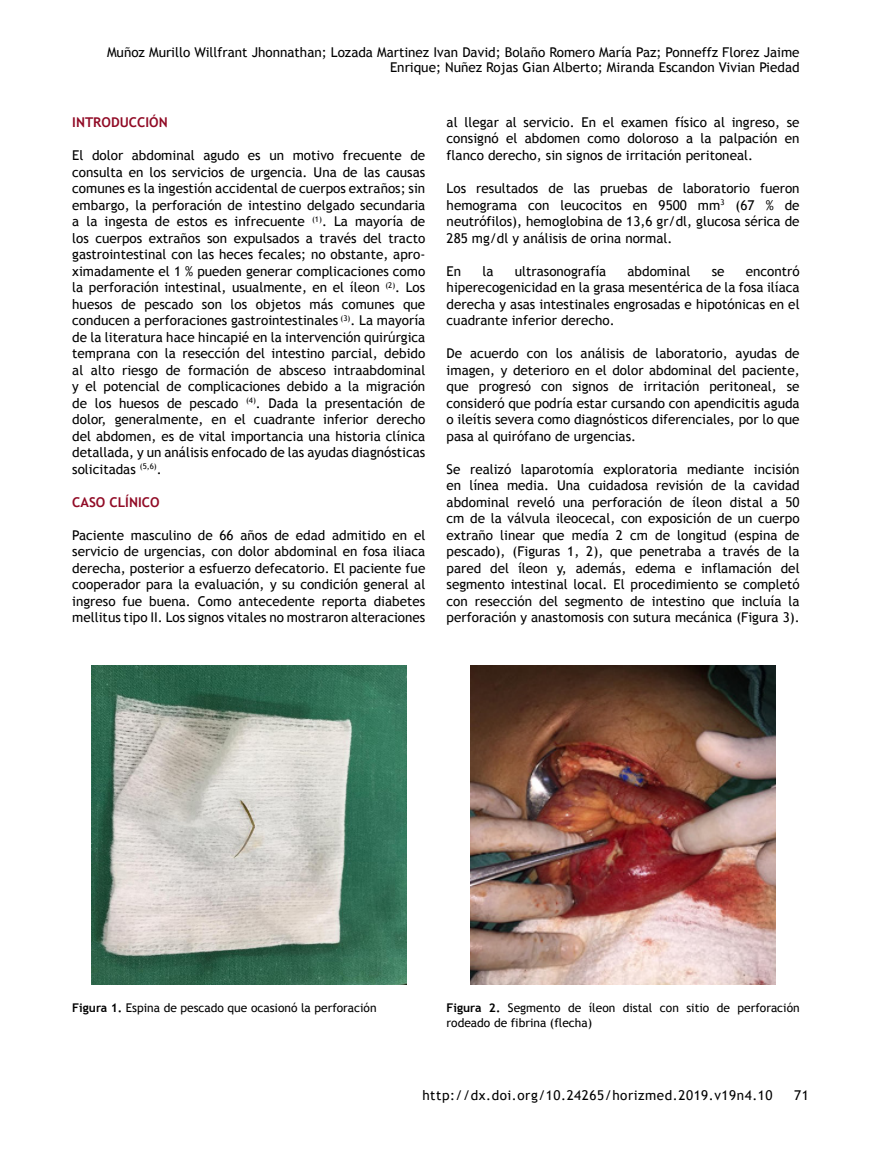
<style>
.page{position:relative;width:872px;height:1149px;background:#fff}
.page>*{position:absolute;margin:0;border:0;box-sizing:border-box;transform-origin:0 0}
.t1{font:13.5px/16.5px "Trebuchet MS";color:#000;text-align:justify}
.t2{font:13.5px "Trebuchet MS";letter-spacing:.04em;color:#000}
.t3{font:700 13.5px "Trebuchet MS";color:#910b26}
.t4{font:12px/15px "Trebuchet MS";color:#000}
.s1{font-weight:700}
</style>
<div class="page">
<img style="left:470px;top:665px;width:305px;height:319px">
<img style="left:91px;top:665px;width:315px;height:319px">
<p class="t1" style="left:107px;top:44px;width:694px;line-height:15px;text-align:right">Muñoz Murillo Willfrant Jhonnathan; Lozada Martinez Ivan David; Bolaño Romero María Paz; Ponneffz Florez Jaime<br>Enrique; Nuñez Rojas Gian Alberto; Miranda Escandon Vivian Piedad</p>
<p class="t3" style="left:72px;top:114px;width:97px">INTRODUCCIÓN</p>
<p class="t1" style="left:72px;top:147px;width:354px">El dolor abdominal agudo es un motivo frecuente de consulta en los servicios de urgencia. Una de las causas comunes es la ingestión accidental de cuerpos extraños; sin embargo, la perforación de intestino delgado secundaria a la ingesta de estos es infrecuente <sup>(1)</sup>. La mayoría de los cuerpos extraños son expulsados a través del tracto gastrointestinal con las heces fecales; no obstante, apro&shy;ximadamente el 1 % pueden generar complicaciones como la perforación intestinal, usualmente, en el íleon <sup>(2)</sup>. Los huesos de pescado son los objetos más comunes que conducen a perforaciones gastrointestinales <sup>(3)</sup>. La mayoría de la literatura hace hincapié en la intervención quirúrgica temprana con la resección del intestino parcial, debido al alto riesgo de formación de absceso intraabdominal y el potencial de complicaciones debido a la migración de los huesos de pescado <sup>(4)</sup>. Dada la presentación de dolor, generalmente, en el cuadrante inferior derecho del abdomen, es de vital importancia una historia clínica detallada, y un análisis enfocado de las ayudas diagnósticas solicitadas <sup>(5,6)</sup>.</p>
<p class="t3" style="left:72px;top:493px;width:89px">CASO CLÍNICO</p>
<p class="t1" style="left:72px;top:526px;width:354px">Paciente masculino de 66 años de edad admitido en el servicio de urgencias, con dolor abdominal en fosa iliaca derecha, posterior a esfuerzo defecatorio. El paciente fue cooperador para la evaluación, y su condición general al ingreso fue buena. Como antecedente reporta diabetes mellitus tipo II. Los signos vitales no mostraron alteraciones</p>
<p class="t1" style="left:446px;top:114px;width:354px">al llegar al servicio. En el examen físico al ingreso, se consignó el abdomen como doloroso a la palpación en flanco derecho, sin signos de irritación peritoneal.</p>
<p class="t1" style="left:446px;top:180px;width:354px">Los resultados de las pruebas de laboratorio fueron hemograma con leucocitos en 9500 mm<sup>3</sup> (67 % de neutrófilos), hemoglobina de 13,6 gr/dl, glucosa sérica de 285 mg/dl y análisis de orina normal.</p>
<p class="t1" style="left:446px;top:262px;width:16px">En</p>
<p class="t1" style="left:482px;top:262px;width:13px">la</p>
<p class="t1" style="left:515px;top:262px;width:93px">ultrasonografía</p>
<p class="t1" style="left:627px;top:262px;width:64px">abdominal</p>
<p class="t1" style="left:711px;top:262px;width:14px">se</p>
<p class="t1" style="left:446px;top:262px;width:354px;text-indent:299px">encontró hiperecogenicidad en la grasa mesentérica de la fosa ilíaca derecha y asas intestinales engrosadas e hipotónicas en el cuadrante inferior derecho.</p>
<p class="t1" style="left:446px;top:345px;width:354px">De acuerdo con los análisis de laboratorio, ayudas de imagen, y deterioro en el dolor abdominal del paciente, que progresó con signos de irritación peritoneal, se consideró que podría estar cursando con apendicitis aguda o ileítis severa como diagnósticos diferenciales, por lo que pasa al quirófano de urgencias.</p>
<p class="t1" style="left:446px;top:460px;width:354px">Se realizó laparotomía exploratoria mediante incisión en línea media. Una cuidadosa revisión de la cavidad abdominal reveló una perforación de íleon distal a 50 cm de la válvula ileocecal, con exposición de un cuerpo extraño linear que medía 2 cm de longitud (espina de pescado), (Figuras 1, 2), que penetraba a través de la pared del íleon y, además, edema e inflamación del segmento intestinal local. El procedimiento se completó con resección del segmento de intestino que incluía la perforación y anastomosis con sutura mecánica (Figura 3).</p>
<p class="t4" style="left:72px;top:1000px;width:306px"><span class="s1">Figura 1.</span> Espina de pescado que ocasionó la perforación</p>
<p class="t4" style="left:446px;top:1000px;width:354px"><span class="s1">Figura 2.</span> Segmento de íleon distal con sitio de perforación rodeado de fibrina (flecha)</p>
<p class="t2" style="left:422px;top:1085px;width:352px">http://dx.doi.org/10.24265/horizmed.2019.v19n4.10</p>
<p class="t1" style="left:794px;top:1086px;width:16px">71</p>
</div>
